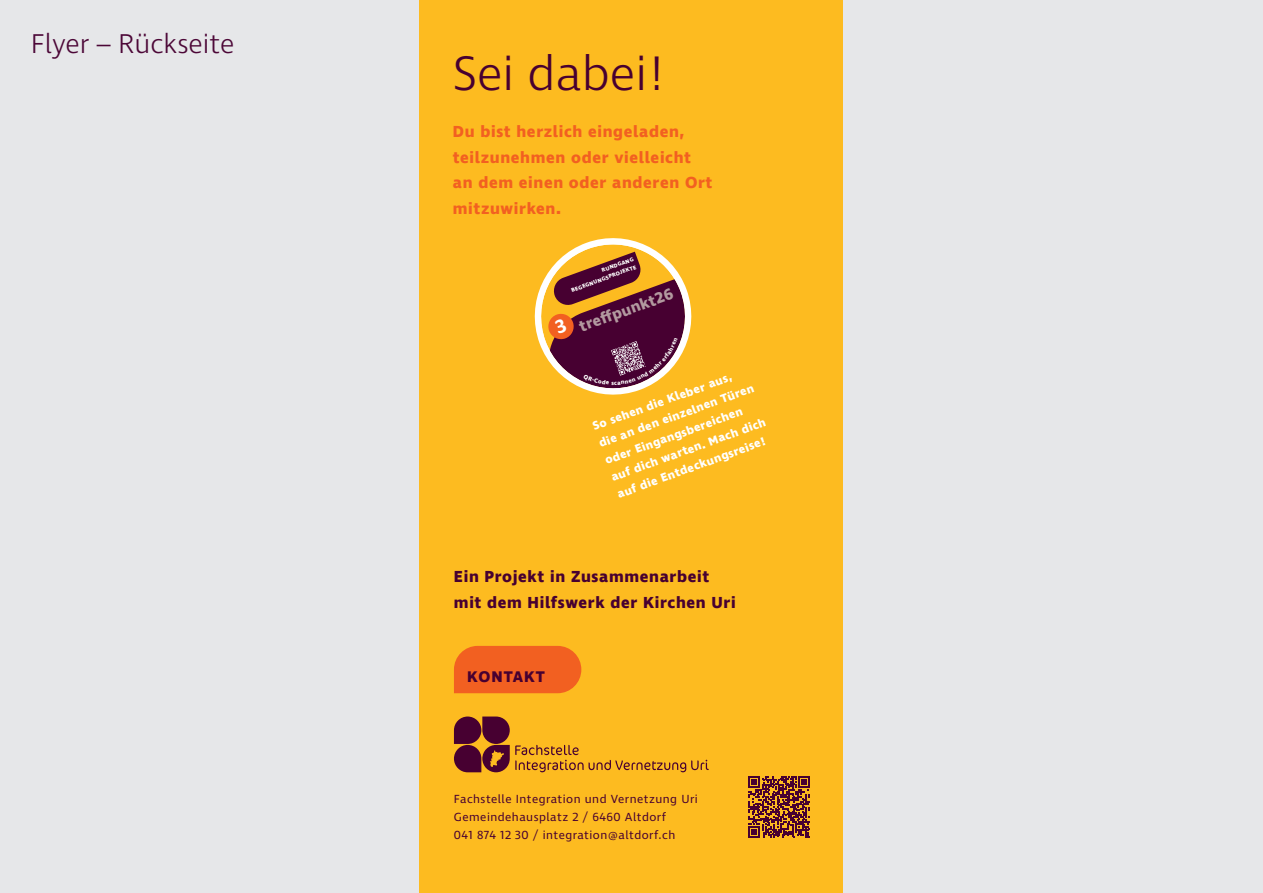
<style>
.page{position:relative;width:1263px;height:893px;background:#e6e7e9}
.page>*{position:absolute;margin:0;border:0;box-sizing:border-box;transform-origin:0 0}
.t1{font:300 49.5px "Ingra";color:#470031}
.t2{font:300 27.75px "Ingra";color:#4c0737}
.t3{font:700 16.35px/25.5px "Ingra";letter-spacing:.04em;color:#f26021}
.t4{font:700 16.35px/25.5px "Ingra";letter-spacing:.04em;color:#470031}
.t5{font:700 15.9px "Ingra";color:#b2999f}
.t6{font:700 15.75px "Ingra";letter-spacing:.06em;color:#470031}
.t7{font:700 12px/18px "Ingra";color:#fff}
.t8{font:12px/18px "Ingra";letter-spacing:.04em;color:#470031}
.t9{font:700 6px "Ingra";color:#fff}
.t10{font:700 5.7px/8.2px "Ingra";color:#fff;text-align:right}
</style>
<div class="page">
<div style="left:420px;top:0;width:423px;height:893px;background:#fdbb20"></div>
<svg style="left:454px;top:716px;width:255px;height:56px"></svg>
<svg style="left:748px;top:776px;width:62px;height:62px"></svg>
<div style="left:454px;top:646px;width:127px;height:47px;background:#f26021"></div>
<svg style="left:534px;top:238px;width:158px;height:157px"></svg>
<h2 class="t2" style="left:31px;top:26px;width:205px">Flyer – Rückseite</h2>
<h1 class="t1" style="left:453px;top:42px;width:213px">Sei dabei!</h1>
<h3 class="t3" style="left:453px;top:120px;width:261px">Du bist herzlich eingeladen, teilzunehmen oder vielleicht an dem einen oder anderen Ort mitzuwirken.</h3>
<p class="t10" style="left:567px;top:279px;width:70px;rotate:-20deg">RUNDGANG<br>BEGEGNUNGSPROJEKTE</p>
<h3 class="t5" style="left:555px;top:325px;width:123px;rotate:-20deg"><sup>3</sup> treff punkt26</h3>
<p class="t7" style="left:590px;top:419px;width:165px;rotate:-20deg">So sehen die Kleber aus, die an den einzelnen Türen oder Eingangsbereichen auf dich warten. Mach dich auf die Entdeckungsreise!</p>
<p class="t9" style="left:611px;top:379px;width:4px">s</p>
<h3 class="t4" style="left:454px;top:565px;width:283px">Ein Projekt in Zusammenarbeit mit dem Hilfswerk der Kirchen Uri</h3>
<h3 class="t6" style="left:467px;top:667px;width:79px">KONTAKT</h3>
<p class="t8" style="left:454px;top:790px;width:245px">Fachstelle Integration und Vernetzung Uri<br>Gemeindehausplatz 2 / 6460 Altdorf<br>041 874 12 30 / integration@altdorf.ch</p>
</div>
